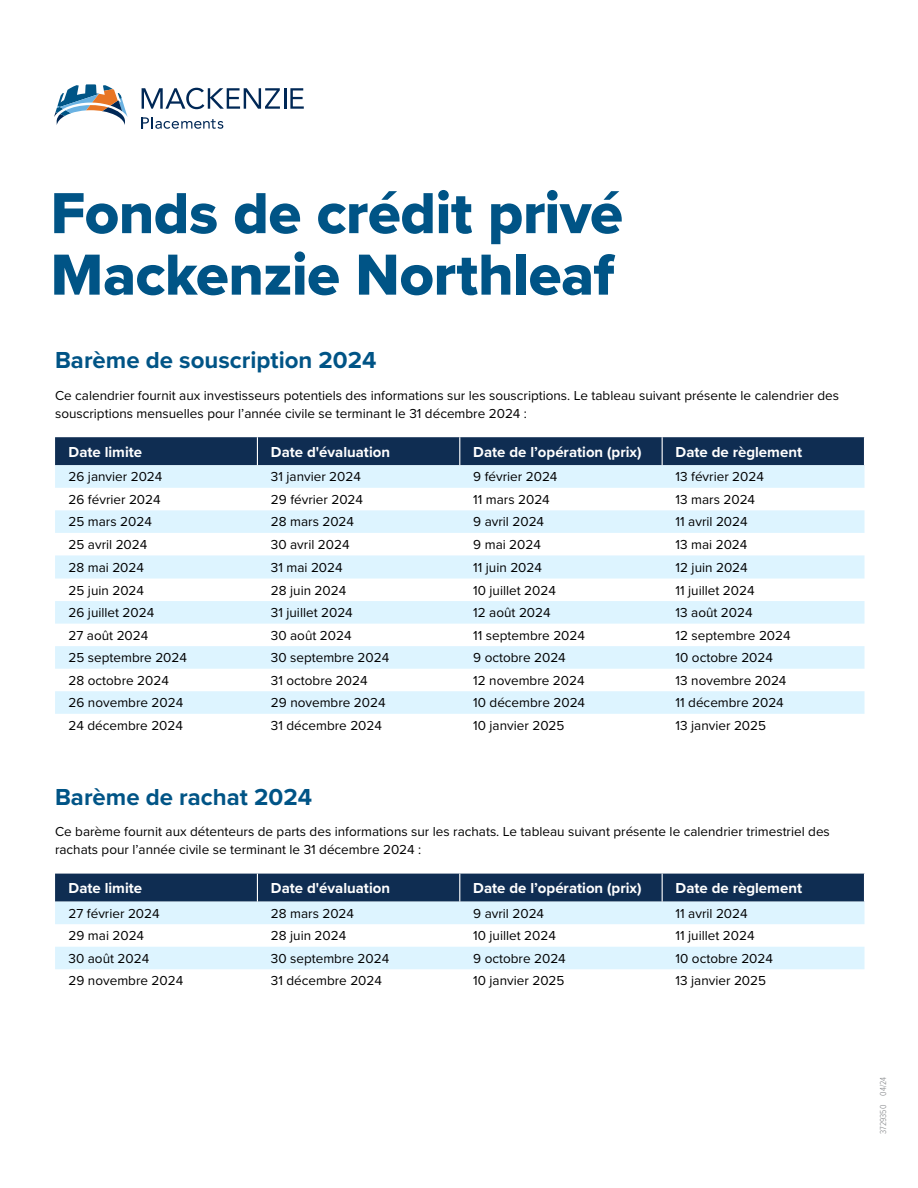
<style>
.page{position:relative;width:918px;height:1188px;background:#fff}
.page>*{position:absolute;margin:0;border:0;box-sizing:border-box;transform-origin:0 0}
.t1{font:60px/61.5px "Proxima Nova Extrabld";letter-spacing:-.01em;color:#005486}
.t2{font:700 24px "Proxima Nova";color:#005486}
.table-header{font:700 15px "Proxima Nova";color:#fff}
.body{font:13.5px/18px "Proxima Nova";color:#000}
.t3{font:300 9px "Proxima Nova Cond";color:#808285}
</style>
<div class="page">
<svg style="left:54px;top:84px;width:74px;height:41px"></svg>
<svg style="left:142px;top:88px;width:138px;height:21px"></svg>
<hr style="left:284px;top:88px;width:3px;height:21px;background:#002856">
<svg style="left:290px;top:88px;width:14px;height:21px"></svg>
<svg style="left:142px;top:117px;width:81px;height:12px"></svg>
<svg style="left:55px;top:465px;width:810px;height:249px;fill:#ddf4ff"></svg>
<div style="left:55px;top:437px;width:810px;height:28px;background:#0f2d52"></div>
<svg style="left:55px;top:902px;width:810px;height:67px;fill:#ddf4ff"></svg>
<div style="left:55px;top:874px;width:810px;height:28px;background:#0f2d52"></div>
<h1 class="t1" style="left:51px;top:182px;width:574px">Fonds de crédit privé<br>Mackenzie Northleaf</h1>
<h2 class="t2" style="left:55px;top:342px;width:323px">Barème de souscription 2024</h2>
<p class="body" style="left:55px;top:386px;width:785px">Ce calendrier fournit aux investisseurs potentiels des informations sur les souscriptions. Le tableau suivant présente le calendrier des souscriptions mensuelles pour l’année civile se terminant le 31 décembre 2024 :</p>
<p class="table-header" style="left:69px;top:440px;width:75px">Date limite</p>
<p class="table-header" style="left:271px;top:440px;width:121px">Date d'évaluation</p>
<p class="table-header" style="left:473px;top:440px;width:170px">Date de l’opération (prix)</p>
<p class="table-header" style="left:676px;top:440px;width:128px">Date de règlement</p>
<p class="body" style="left:69px;top:467px;width:95px">26 janvier 2024</p>
<p class="body" style="left:271px;top:467px;width:92px">31 janvier 2024</p>
<p class="body" style="left:473px;top:467px;width:86px">9 février 2024</p>
<p class="body" style="left:676px;top:467px;width:90px">13 février 2024</p>
<p class="body" style="left:69px;top:490px;width:94px">26 février 2024</p>
<p class="body" style="left:271px;top:490px;width:94px">29 février 2024</p>
<p class="body" style="left:473px;top:490px;width:78px">11 mars 2024</p>
<p class="body" style="left:676px;top:490px;width:81px">13 mars 2024</p>
<p class="body" style="left:69px;top:512px;width:85px">25 mars 2024</p>
<p class="body" style="left:271px;top:512px;width:85px">28 mars 2024</p>
<p class="body" style="left:473px;top:512px;width:72px">9 avril 2024</p>
<p class="body" style="left:676px;top:512px;width:74px">11 avril 2024</p>
<p class="body" style="left:69px;top:535px;width:80px">25 avril 2024</p>
<p class="body" style="left:271px;top:535px;width:80px">30 avril 2024</p>
<p class="body" style="left:473px;top:535px;width:69px">9 mai 2024</p>
<p class="body" style="left:676px;top:535px;width:73px">13 mai 2024</p>
<p class="body" style="left:69px;top:558px;width:77px">28 mai 2024</p>
<p class="body" style="left:271px;top:558px;width:73px">31 mai 2024</p>
<p class="body" style="left:473px;top:558px;width:70px">11 juin 2024</p>
<p class="body" style="left:676px;top:558px;width:74px">12 juin 2024</p>
<p class="body" style="left:69px;top:581px;width:77px">25 juin 2024</p>
<p class="body" style="left:271px;top:581px;width:77px">28 juin 2024</p>
<p class="body" style="left:473px;top:581px;width:84px">10 juillet 2024</p>
<p class="body" style="left:676px;top:581px;width:80px">11 juillet 2024</p>
<p class="body" style="left:69px;top:603px;width:87px">26 juillet 2024</p>
<p class="body" style="left:271px;top:603px;width:83px">31 juillet 2024</p>
<p class="body" style="left:473px;top:603px;width:79px">12 août 2024</p>
<p class="body" style="left:676px;top:603px;width:78px">13 août 2024</p>
<p class="body" style="left:69px;top:626px;width:81px">27 août 2024</p>
<p class="body" style="left:271px;top:626px;width:82px">30 août 2024</p>
<p class="body" style="left:473px;top:626px;width:113px">11 septembre 2024</p>
<p class="body" style="left:676px;top:626px;width:117px">12 septembre 2024</p>
<p class="body" style="left:69px;top:648px;width:120px">25 septembre 2024</p>
<p class="body" style="left:271px;top:648px;width:120px">30 septembre 2024</p>
<p class="body" style="left:473px;top:648px;width:94px">9 octobre 2024</p>
<p class="body" style="left:676px;top:648px;width:99px">10 octobre 2024</p>
<p class="body" style="left:69px;top:671px;width:102px">28 octobre 2024</p>
<p class="body" style="left:271px;top:671px;width:98px">31 octobre 2024</p>
<p class="body" style="left:473px;top:671px;width:113px">12 novembre 2024</p>
<p class="body" style="left:676px;top:671px;width:112px">13 novembre 2024</p>
<p class="body" style="left:69px;top:693px;width:116px">26 novembre 2024</p>
<p class="body" style="left:271px;top:693px;width:116px">29 novembre 2024</p>
<p class="body" style="left:473px;top:693px;width:113px">10 décembre 2024</p>
<p class="body" style="left:676px;top:693px;width:110px">11 décembre 2024</p>
<p class="body" style="left:69px;top:716px;width:116px">24 décembre 2024</p>
<p class="body" style="left:271px;top:716px;width:113px">31 décembre 2024</p>
<p class="body" style="left:473px;top:716px;width:93px">10 janvier 2025</p>
<p class="body" style="left:676px;top:716px;width:92px">13 janvier 2025</p>
<h2 class="t2" style="left:55px;top:779px;width:259px">Barème de rachat 2024</h2>
<p class="body" style="left:55px;top:822px;width:776px">Ce barème fournit aux détenteurs de parts des informations sur les rachats. Le tableau suivant présente le calendrier trimestriel des rachats pour l’année civile se terminant le 31 décembre 2024 :</p>
<p class="table-header" style="left:69px;top:877px;width:75px">Date limite</p>
<p class="table-header" style="left:271px;top:877px;width:121px">Date d'évaluation</p>
<p class="table-header" style="left:473px;top:877px;width:170px">Date de l’opération (prix)</p>
<p class="table-header" style="left:676px;top:877px;width:128px">Date de règlement</p>
<p class="body" style="left:69px;top:904px;width:93px">27 février 2024</p>
<p class="body" style="left:271px;top:904px;width:85px">28 mars 2024</p>
<p class="body" style="left:473px;top:904px;width:72px">9 avril 2024</p>
<p class="body" style="left:676px;top:904px;width:74px">11 avril 2024</p>
<p class="body" style="left:69px;top:926px;width:77px">29 mai 2024</p>
<p class="body" style="left:271px;top:926px;width:77px">28 juin 2024</p>
<p class="body" style="left:473px;top:926px;width:84px">10 juillet 2024</p>
<p class="body" style="left:676px;top:926px;width:80px">11 juillet 2024</p>
<p class="body" style="left:69px;top:949px;width:82px">30 août 2024</p>
<p class="body" style="left:271px;top:949px;width:120px">30 septembre 2024</p>
<p class="body" style="left:473px;top:949px;width:94px">9 octobre 2024</p>
<p class="body" style="left:676px;top:949px;width:99px">10 octobre 2024</p>
<p class="body" style="left:69px;top:971px;width:116px">29 novembre 2024</p>
<p class="body" style="left:271px;top:971px;width:113px">31 décembre 2024</p>
<p class="body" style="left:473px;top:971px;width:93px">10 janvier 2025</p>
<p class="body" style="left:676px;top:971px;width:92px">13 janvier 2025</p>
<p class="t3" style="left:876px;top:1134px;width:59px;rotate:-90deg">3729350 04/24</p>
</div>
